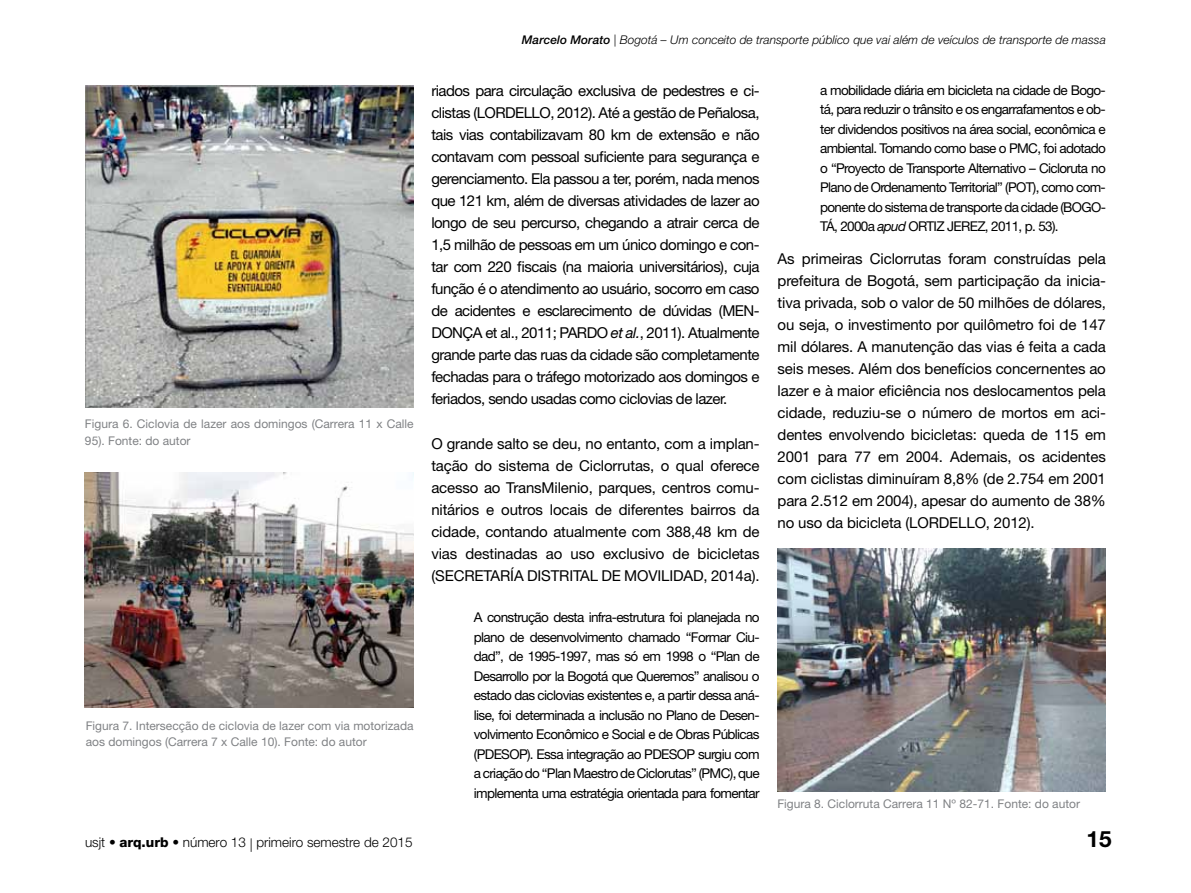
<style>
.page{position:relative;width:1191px;height:893px;background:#fff}
.page>*{position:absolute;margin:0;border:0;box-sizing:border-box;transform-origin:0 0}
.t1{font:700 22.5px "Helvetica Neue LT Std";color:#000}
.t2{font:15px/22px "Helvetica Neue LT Std";letter-spacing:-.01em;color:#000;text-align:justify}
.t3{font:13.5px/19.5px "Helvetica Neue LT Std";letter-spacing:-.05em;color:#000;text-align:justify}
.t4{font:300 13.5px "Helvetica Neue LT Std";color:#000}
.t5{font:12px/16.5px "Helvetica Neue LT Std";color:#808285}
.t6{font:italic 300 12px "Helvetica Neue LT Std";color:#000}
.s1{font-weight:500}
.s2{font-style:italic}
.s3{font-weight:800}
</style>
<div class="page">
<img style="left:777px;top:548px;width:329px;height:244px">
<img style="left:86px;top:85px;width:327px;height:322px">
<img style="left:85px;top:472px;width:328px;height:236px">
<p class="t5" style="left:85px;top:415px;width:330px">Figura 6. Ciclovia de lazer aos domingos (Carrera 11 x Calle<br>95). Fonte: do autor</p>
<p class="t5" style="left:86px;top:717px;width:329px">Figura 7. Intersecção de ciclovia de lazer com via motorizada aos domingos (Carrera 7 x Calle 10). Fonte: do autor</p>
<p class="t6" style="left:522px;top:33px;width:585px"><span class="s1">Marcelo Morato</span> | Bogotá – Um conceito de transporte público que vai além de veículos de transporte de massa</p>
<p class="t2" style="left:431px;top:79px;width:330px">riados para circulação exclusiva de pedestres e ci&shy;clistas (LORDELLO, 2012). Até a gestão de Peñalosa, tais vias contabilizavam 80 km de extensão e não contavam com pessoal suficiente para segurança e gerenciamento. Ela passou a ter, porém, nada menos que 121 km, além de diversas atividades de lazer ao longo de seu percurso, chegando a atrair cerca de 1,5 milhão de pessoas em um único domingo e con&shy;tar com 220 fiscais (na maioria universitários), cuja função é o atendimento ao usuário, socorro em caso de acidentes e esclarecimento de dúvidas (MEN-DONÇA et al., 2011; PARDO <span class="s2">et al.</span>, 2011). Atualmente grande parte das ruas da cidade são completamente fechadas para o tráfego motorizado aos domingos e feriados, sendo usadas como ciclovias de lazer.</p>
<p class="t2" style="left:431px;top:432px;width:330px">O grande salto se deu, no entanto, com a implan&shy;tação do sistema de Ciclorrutas, o qual oferece acesso ao TransMilenio, parques, centros comu&shy;nitários e outros locais de diferentes bairros da cidade, contando atualmente com 388,48 km de vias destinadas ao uso exclusivo de bicicletas (SECRETARÍA DISTRITAL DE MOVILIDAD, 2014a).</p>
<p class="t3" style="left:474px;top:608px;width:287px">A construção desta infra-estrutura foi planejada no plano de desenvolvimento chamado “Formar Ciu&shy;dad”, de 1995-1997, mas só em 1998 o “Plan de Desarrollo por la Bogotá que Queremos” analisou o estado das ciclovias existentes e, a partir dessa aná&shy;lise, foi determinada a inclusão no Plano de Desen&shy;volvimento Econômico e Social e de Obras Públicas (PDESOP). Essa integração ao PDESOP surgiu com a criação do “Plan Maestro de Ciclorutas” (PMC), que implementa uma estratégia orientada para fomentar</p>
<p class="t3" style="left:820px;top:80px;width:287px">a mobilidade diária em bicicleta na cidade de Bogo&shy;tá, para reduzir o trânsito e os engarrafamentos e ob&shy;ter dividendos positivos na área social, econômica e ambiental. Tomando como base o PMC, foi adotado o “Proyecto de Transporte Alternativo – Cicloruta no Plano de Ordenamento Territorial” (POT), como com&shy;ponente do sistema de transporte da cidade (BOGO-TÁ, 2000a <span class="s2">apud</span> ORTIZ JEREZ, 2011, p. 53).</p>
<p class="t2" style="left:777px;top:247px;width:330px">As primeiras Ciclorrutas foram construídas pela prefeitura de Bogotá, sem participação da inicia&shy;tiva privada, sob o valor de 50 milhões de dólares, ou seja, o investimento por quilômetro foi de 147 mil dólares. A manutenção das vias é feita a cada seis meses. Além dos benefícios concernentes ao lazer e à maior eficiência nos deslocamentos pela cidade, reduziu-se o número de mortos em aci&shy;dentes envolvendo bicicletas: queda de 115 em 2001 para 77 em 2004. Ademais, os acidentes com ciclistas diminuíram 8,8% (de 2.754 em 2001 para 2.512 em 2004), apesar do aumento de 38% no uso da bicicleta (LORDELLO, 2012).</p>
<p class="t5" style="left:777px;top:795px;width:304px">Figura 8. Ciclorruta Carrera 11 Nº 82-71. Fonte: do autor</p>
<p class="t4" style="left:85px;top:834px;width:329px">usjt • <span class="s3">arq.urb</span> • número 13 | primeiro semestre de 2015</p>
<h1 class="t1" style="left:1086px;top:825px;width:27px">15</h1>
</div>
